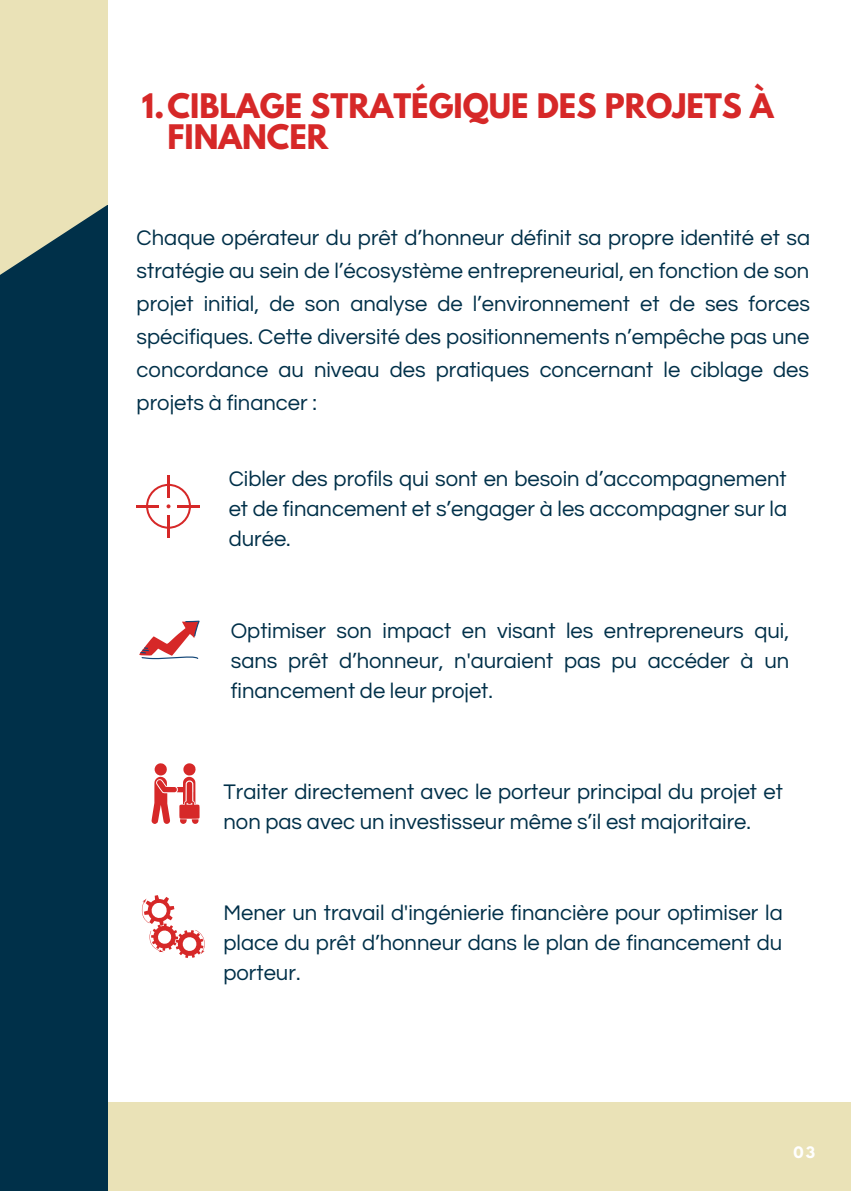
<style>
.page{position:relative;width:851px;height:1191px;background:#fff}
.page>*{position:absolute;margin:0;border:0;box-sizing:border-box;transform-origin:0 0}
.t1{font:700 30px/31.4px "League Spartan";color:#d62828}
.t2{font:22px/30px "Questrial";color:#003049;text-align:justify}
.t3{font:700 14px "League Spartan";color:#fff}
</style>
<div class="page">
<div style="left:0;top:1103px;width:850px;height:87px;background:#eae2b7"></div>
<div style="left:0;top:0;width:108px;height:1190px;background:#003049"></div>
<div style="left:0;top:0;width:108px;height:205px;background:#eae2b7"></div>
<svg style="left:0;top:205px;width:107px;height:70px"></svg>
<svg style="left:139px;top:621px;width:60px;height:39px"></svg>
<svg style="left:142px;top:895px;width:63px;height:63px"></svg>
<hr style="left:136px;top:505px;width:23px;height:2px;background:#d62828">
<svg style="left:146px;top:484px;width:45px;height:45px"></svg>
<hr style="left:177px;top:505px;width:22px;height:2px;background:#d62828">
<hr style="left:167px;top:515px;width:2px;height:23px;background:#d62828">
<hr style="left:167px;top:475px;width:2px;height:22px;background:#d62828">
<svg style="left:151px;top:763px;width:48px;height:61px"></svg>
<h1 class="t1" style="left:167px;top:94px;width:607px;text-indent:-26px">1.CIBLAGE STRATÉGIQUE DES PROJETS À<br>FINANCER</h1>
<p class="t2" style="left:136px;top:222px;width:674px;line-height:33px">Chaque opérateur du prêt d’honneur définit sa propre identité et sa stratégie au sein de l’écosystème entrepreneurial, en fonction de son projet initial, de son analyse de l’environnement et de ses forces spécifiques. Cette diversité des positionnements n’empêche pas une concordance au niveau des pratiques concernant le ciblage des projets à financer :</p>
<p class="t2" style="left:228px;top:465px;width:559px">Cibler des profils qui sont en besoin d’accompagnement et de financement et s’engager à les accompagner sur la durée.</p>
<p class="t2" style="left:231px;top:616px;width:559px">Optimiser son impact en visant les entrepreneurs qui, sans prêt d’honneur, n'auraient pas pu accéder à un financement de leur projet.</p>
<p class="t2" style="left:223px;top:777px;width:560px">Traiter directement avec le porteur principal du projet et non pas avec un investisseur même s’il est majoritaire.</p>
<p class="t2" style="left:223px;top:898px;width:560px">Mener un travail d'ingénierie financière pour optimiser la place du prêt d’honneur dans le plan de financement du porteur.</p>
<p class="t3" style="left:793px;top:1145px;width:23px">03</p>
</div>
